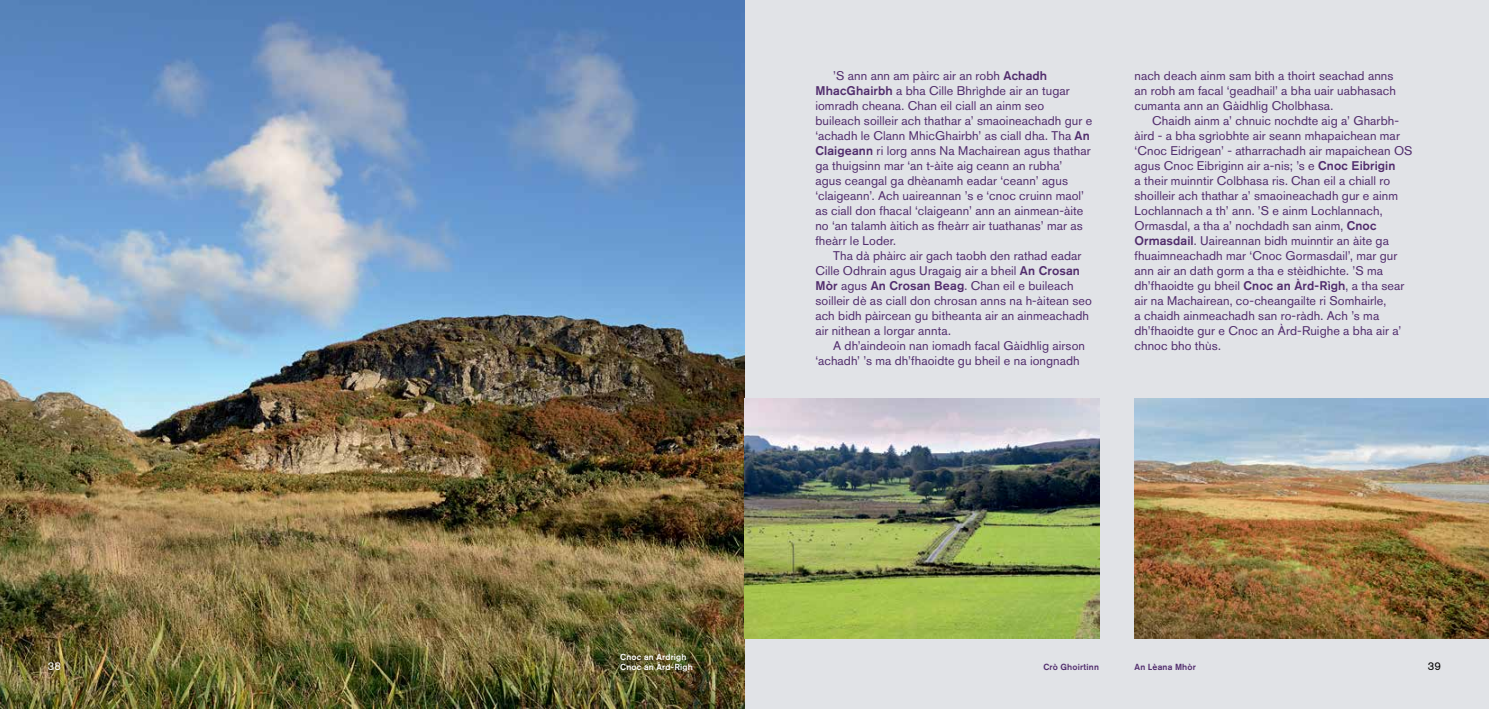
<style>
.page{position:relative;width:1489px;height:709px;background:#fff}
.page>*{position:absolute;margin:0;border:0;box-sizing:border-box;transform-origin:0 0}
.t1{font:12.5px/15px "Akzidenz Grotesk BE";letter-spacing:.005em;color:#512c6d}
.t2{font:11.25px "Akzidenz Grotesk BE";color:#fff}
.t3{font:11.25px "Akzidenz Grotesk BE";color:#000}
.t4{font:500 8.75px/10px "Akzidenz Grotesk BE";letter-spacing:.02em;color:#fff}
.t5{font:500 8.75px "Akzidenz Grotesk BE";letter-spacing:.02em;color:#512c6d}
.s1{font-weight:500}
</style>
<div class="page">
<div style="left:744px;top:0;width:744px;height:709px;background:#e1e3e7"></div>
<img style="left:0;top:0;width:744px;height:709px">
<img style="left:1134px;top:398px;width:354px;height:240px">
<img style="left:744px;top:398px;width:354px;height:240px">
<p class="t1" style="left:815px;top:68px;width:278px;text-indent:18px">’S ann ann am pàirc air an robh <span class="s1">Achadh MhacGhairbh</span> a bha Cille Bhrìghde air an tugar iomradh cheana. Chan eil ciall an ainm seo buileach soilleir ach thathar a’ smaoineachadh gur e ‘achadh le Clann MhicGhairbh’ as ciall dha. Tha <span class="s1">An Claigeann</span> ri lorg anns Na Machairean agus thathar ga thuigsinn mar ‘an t-àite aig ceann an rubha’<br>agus ceangal ga dhèanamh eadar ‘ceann’ agus ‘claigeann’. Ach uaireannan ’s e ‘cnoc cruinn maol’ as ciall don fhacal ‘claigeann’ ann an ainmean-àite no ‘an talamh àitich as fheàrr air tuathanas’ mar as fheàrr le Loder.</p>
<p class="t1" style="left:815px;top:248px;width:278px;text-indent:18px">Tha dà phàirc air gach taobh den rathad eadar Cille Odhrain agus Uragaig air a bheil <span class="s1">An Crosan Mòr</span> agus <span class="s1">An Crosan Beag</span>. Chan eil e buileach soilleir dè as ciall don chrosan anns na h-àitean seo ach bidh pàircean gu bitheanta air an ainmeachadh air nithean a lorgar annta.</p>
<p class="t1" style="left:815px;top:338px;width:271px;text-indent:18px">A dh’aindeoin nan iomadh facal Gàidhlig airson ‘achadh’ ’s ma dh’fhaoidte gu bheil e na iongnadh</p>
<p class="t1" style="left:1134px;top:68px;width:263px">nach deach ainm sam bith a thoirt seachad anns an robh am facal ‘geadhail’ a bha uair uabhasach cumanta ann an Gàidhlig Cholbhasa.</p>
<p class="t1" style="left:1134px;top:113px;width:280px;text-indent:18px">Chaidh ainm a’ chnuic nochdte aig a’ Gharbh&shy;àird - a bha sgrìobhte air seann mhapaichean mar ‘Cnoc Eidrigean’ - atharrachadh air mapaichean OS agus Cnoc Eibriginn air a-nis; ’s e <span class="s1">Cnoc Eibrigin<br></span>a their muinntir Colbhasa ris. Chan eil a chiall ro shoilleir ach thathar a’ smaoineachadh gur e ainm Lochlannach a th’ ann. ’S e ainm Lochlannach, Ormasdal, a tha a’ nochdadh san ainm, <span class="s1">Cnoc Ormasdail</span>. Uaireannan bidh muinntir an àite ga fhuaimneachadh mar ‘Cnoc Gormasdail’, mar gur ann air an dath gorm a tha e stèidhichte. ’S ma dh’fhaoidte gu bheil <span class="s1">Cnoc an Àrd-Rìgh</span>, a tha sear air na Machairean, co-cheangailte ri Somhairle,<br>a chaidh ainmeachadh san ro-ràdh. Ach ’s ma dh’fhaoidte gur e Cnoc an Àrd-Ruighe a bha air a’ chnoc bho thùs.</p>
<p class="t4" style="left:620px;top:651px;width:74px">Cnoc an Ardrigh<br>Cnoc an Àrd-Rìgh</p>
<p class="t5" style="left:1043px;top:661px;width:57px">Crò Ghoirtinn</p>
<p class="t5" style="left:1134px;top:661px;width:63px">An Lèana Mhòr</p>
<p class="t2" style="left:48px;top:659px;width:15px">38</p>
<p class="t3" style="left:1427px;top:659px;width:15px">39</p>
</div>
